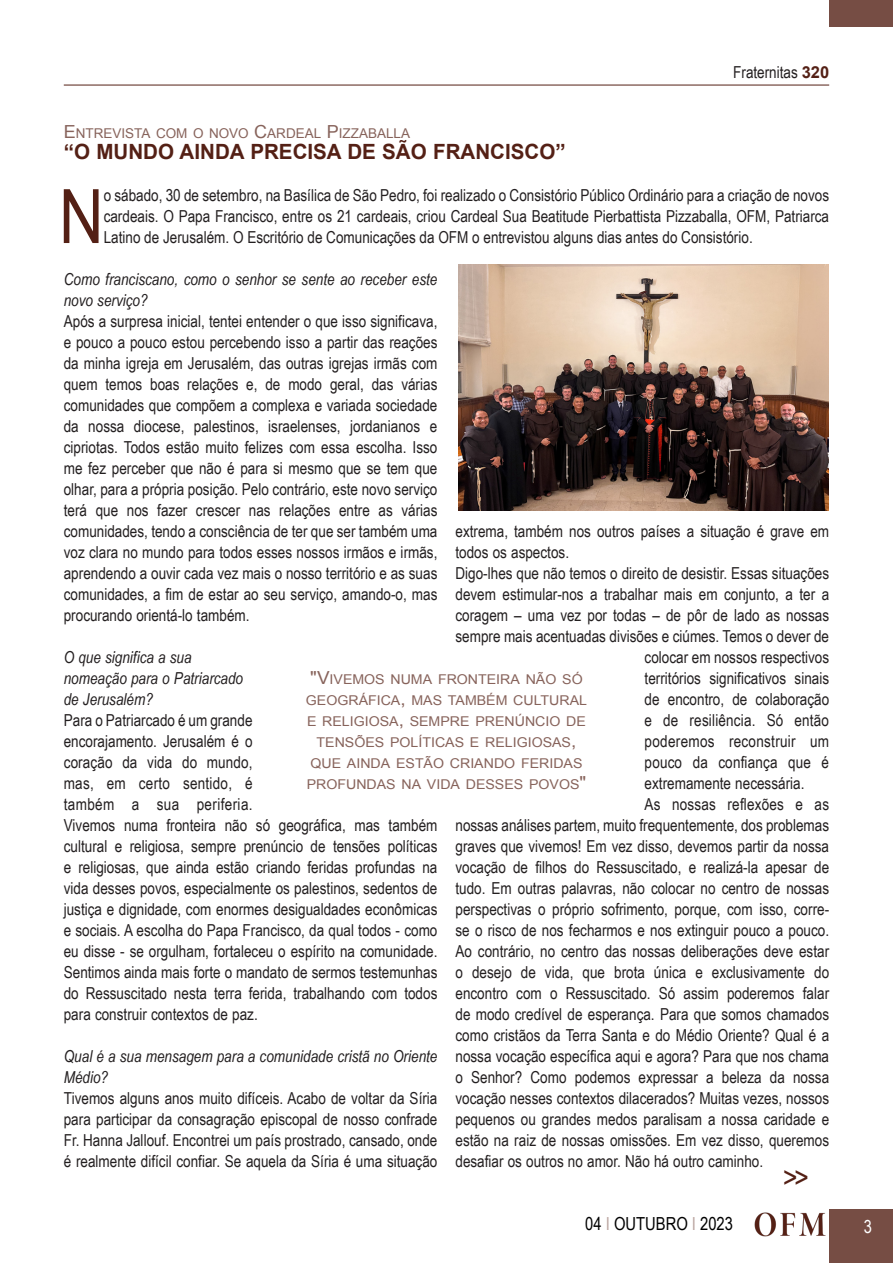
<style>
.page{position:relative;width:893px;height:1263px;background:#fff}
.page>*{position:absolute;margin:0;border:0;box-sizing:border-box;transform-origin:0 0}
.Testo_normal{font:75.15px "Arial Narrow";color:#542015}
.Testo_sinEspacio{font:30px "Arial Narrow";color:#542015}
.Titolo{font:700 21px "Arial";color:#542015}
.t1{font:18px "Arial Narrow";color:#000}
.t2{font:18px "Arial Narrow";color:#fff}
.Titolo-2{font:16.5px/21px "Arial Narrow";color:#231f20;text-align:justify}
.Testo_normal-2{font:16.5px/21px "Arial Narrow";color:#231f20;text-align:justify}
.Titolo-3{font:italic 16.5px/21px "Arial Narrow";color:#231f20}
.Titolo_piccolo{font:13.5px/21px "Arial";color:#87635b;text-align:center;scale:1.05 1}
.Titolo_piccolo-2{font:13.5px "Arial";color:#87635b}
.s1{font-family:"Arial";font-weight:700;color:#542015}
.s2{font-size:18px}
.s3{color:#bba6a1}
</style>
<div class="page">
<div style="left:829px;top:1209px;width:64px;height:54px;background:#764d44"></div>
<hr style="left:64px;top:85px;width:765px;height:1px;background:#542015">
<div style="left:829px;top:0;width:64px;height:27px;background:#764d44"></div>
<img style="left:755px;top:1212px;width:71px;height:24px">
<img style="left:459px;top:264px;width:369px;height:246px">
<p class="Titolo-2" style="left:733px;top:61px;width:97px">Fraternitas <span class="s1">320</span></p>
<p class="Titolo_piccolo-2" style="left:64px;top:124px;width:348px"><span class="s2">E</span> NTREVISTA COM O NOVO <span class="s2">C</span>ARDEAL <span class="s2">P</span>IZZABALLA</p>
<p class="Titolo" style="left:64px;top:138px;width:503px">“O MUNDO AINDA PRECISA DE SÃO FRANCISCO”</p>
<p class="Testo_normal" style="left:59px;top:161px;width:46px">N</p>
<p class="Testo_normal-2" style="left:104px;top:184px;width:727px">o sábado, 30 de setembro, na Basílica de São Pedro, foi realizado o Consistório Público Ordinário para a criação de novos cardeais. O Papa Francisco, entre os 21 cardeais, criou Cardeal Sua Beatitude Pierbattista Pizzaballa, OFM, Patriarca Latino de Jerusalém. O Escritório de Comunicações da OFM o entrevistou alguns dias antes do Consistório.</p>
<p class="Titolo-3" style="left:64px;top:268px;width:375px">Como franciscano, como o senhor se sente ao receber este novo serviço?</p>
<p class="Titolo-2" style="left:64px;top:310px;width:375px">Após a surpresa inicial, tentei entender o que isso significava, e pouco a pouco estou percebendo isso a partir das reações da minha igreja em Jerusalém, das outras igrejas irmãs com quem temos boas relações e, de modo geral, das várias comunidades que compõem a complexa e variada sociedade da nossa diocese, palestinos, israelenses, jordanianos e cipriotas. Todos estão muito felizes com essa escolha. Isso me fez perceber que não é para si mesmo que se tem que olhar, para a própria posição. Pelo contrário, este novo serviço terá que nos fazer crescer nas relações entre as várias comunidades, tendo a consciência de ter que ser também uma voz clara no mundo para todos esses nossos irmãos e irmãs, aprendendo a ouvir cada vez mais o nosso território e as suas comunidades, a fim de estar ao seu serviço, amando-o, mas procurando orientá-lo também.</p>
<p class="Titolo-3" style="left:64px;top:646px;width:181px">O que significa a sua nomeação para o Patriarcado de Jerusalém?</p>
<p class="Titolo-2" style="left:64px;top:709px;width:375px;text-align:left">Para o Patriarcado é um grande<br>encorajamento. Jerusalém é o<br>coração da vida do mundo,<br>mas, em certo sentido, é<br>também a sua periferia.<br>Vivemos numa fronteira não só geográfica, mas também cultural e religiosa, sempre prenúncio de tensões políticas e religiosas, que ainda estão criando feridas profundas na vida desses povos, especialmente os palestinos, sedentos de justiça e dignidade, com enormes desigualdades econômicas e sociais. A escolha do Papa Francisco, da qual todos - como eu disse - se orgulham, fortaleceu o espírito na comunidade.<br>Sentimos ainda mais forte o mandato de sermos testemunhas do Ressuscitado nesta terra ferida, trabalhando com todos para construir contextos de paz.</p>
<p class="Titolo-3" style="left:64px;top:1045px;width:375px">Qual é a sua mensagem para a comunidade cristã no Oriente<br>Médio?</p>
<p class="Titolo-2" style="left:64px;top:1087px;width:375px">Tivemos alguns anos muito difíceis. Acabo de voltar da Síria para participar da consagração episcopal de nosso confrade Fr. Hanna Jallouf. Encontrei um país prostrado, cansado, onde é realmente difícil confiar. Se aquela da Síria é uma situação</p>
<p class="Titolo-2" style="left:455px;top:520px;width:375px">extrema, também nos outros países a situação é grave em todos os aspectos.</p>
<p class="Titolo-2" style="left:455px;top:562px;width:375px">Digo-lhes que não temos o direito de desistir. Essas situações</p>
<p class="Titolo-2" style="left:455px;top:583px;width:375px">devem estimular-nos a trabalhar mais em conjunto, a ter a</p>
<p class="Titolo-2" style="left:455px;top:604px;width:375px">coragem – uma vez por todas – de pôr de lado as nossas</p>
<p class="Titolo-2" style="left:455px;top:625px;width:375px">sempre mais acentuadas divisões e ciúmes. Temos o dever de</p>
<p class="Titolo-2" style="left:645px;top:646px;width:186px">colocar em nossos respectivos</p>
<p class="Titolo-2" style="left:645px;top:667px;width:186px">territórios significativos sinais</p>
<p class="Titolo-2" style="left:645px;top:688px;width:186px">de encontro, de colaboração</p>
<p class="Titolo-2" style="left:645px;top:709px;width:186px">e de resiliência. Só então</p>
<p class="Titolo-2" style="left:645px;top:730px;width:186px">poderemos reconstruir um</p>
<p class="Titolo-2" style="left:645px;top:751px;width:186px">pouco da confiança que é</p>
<p class="Titolo-2" style="left:645px;top:772px;width:161px">extremamente necessária.</p>
<p class="Titolo-2" style="left:455px;top:793px;width:375px;text-indent:189px">As nossas reflexões e as nossas análises partem, muito frequentemente, dos problemas graves que vivemos! Em vez disso, devemos partir da nossa vocação de filhos do Ressuscitado, e realizá-la apesar de tudo. Em outras palavras, não colocar no centro de nossas perspectivas o próprio sofrimento, porque, com isso, corre&shy;se o risco de nos fecharmos e nos extinguir pouco a pouco.<br>Ao contrário, no centro das nossas deliberações deve estar o desejo de vida, que brota única e exclusivamente do encontro com o Ressuscitado. Só assim poderemos falar de modo credível de esperança. Para que somos chamados como cristãos da Terra Santa e do Médio Oriente? Qual é a nossa vocação específica aqui e agora? Para que nos chama o Senhor? Como podemos expressar a beleza da nossa vocação nesses contextos dilacerados? Muitas vezes, nossos pequenos ou grandes medos paralisam a nossa caridade e estão na raiz de nossas omissões. Em vez disso, queremos desafiar os outros no amor. Não há outro caminho.</p>
<p class="Testo_sinEspacio" style="left:783px;top:1155px;width:27px">&gt;&gt;</p>
<p class="Titolo_piccolo" style="left:306px;top:669px;width:269px"><span class="s2">"V</span>IVEMOS NUMA FRONTEIRA NÃO SÓ<br>GEOGRÁFICA<span class="s2">,</span> MAS TAMBÉM CULTURAL<br>E RELIGIOSA<span class="s2">,</span> SEMPRE PRENÚNCIO DE<br>TENSÕES POLÍTICAS E RELIGIOSAS<span class="s2">,<br></span>QUE AINDA ESTÃO CRIANDO FERIDAS<br>PROFUNDAS NA VIDA DESSES POVOS<span class="s2">"</span></p>
<p class="t1" style="left:585px;top:1210px;width:149px">04 <span class="s3">I</span> OUTUBRO <span class="s3">I</span> 2023</p>
<p class="t2" style="left:864px;top:1213px;width:10px">3</p>
</div>
